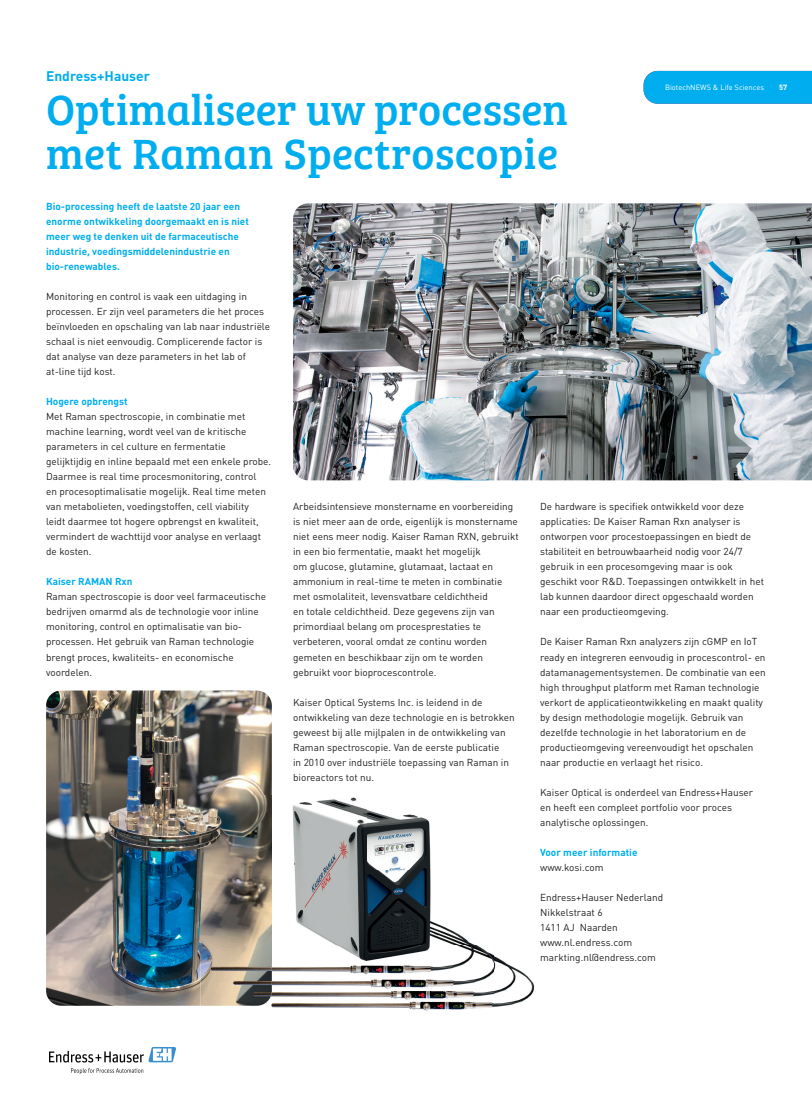
<style>
.page{position:relative;width:812px;height:1117px;background:#fff}
.page>*{position:absolute;margin:0;border:0;box-sizing:border-box;transform-origin:0 0}
.t1{font:43.75px/43.8px "Bree Serif";color:#00aeef}
.t2{font:700 13.75px "DIN Pro";color:#00aeef}
.t3{font:10px/15px "DIN Pro";color:#231f20}
.t4{font:700 10px/15px "DIN Pro";color:#00aeef}
.t5{font:7.5px "DIN Pro";color:#fff}
.t6{font:700 7.5px "DIN Pro";color:#fff}
</style>
<div class="page">
<img style="left:293px;top:203px;width:518px;height:277px">
<img style="left:46px;top:690px;width:226px;height:315px">
<img style="left:292px;top:797px;width:183px;height:148px">
<img style="left:493px;top:954px;width:42px;height:53px">
<img style="left:242px;top:945px;width:251px;height:66px">
<img style="left:200px;top:1005px;width:42px;height:1px">
<img style="left:200px;top:795px;width:72px;height:210px">
<img style="left:50px;top:1047px;width:126px;height:25px">
<div style="left:643px;top:71px;width:168px;height:33px;background:#00aeef"></div>
<h2 class="t2" style="left:46px;top:67px;width:105px">Endress+Hauser</h2>
<h1 class="t1" style="left:46px;top:86px;width:523px">Optimaliseer uw processen met Raman Spectroscopie</h1>
<p class="t4" style="left:46px;top:198px;width:204px">Bio-processing heeft de laatste 20 jaar een enorme ontwikkeling doorgemaakt en is niet meer weg te denken uit de farmaceutische industrie, voedingsmiddelenindustrie en bio-renewables.</p>
<p class="t3" style="left:46px;top:288px;width:225px">Monitoring en control is vaak een uitdaging in processen. Er zijn veel parameters die het proces beïnvloeden en opschaling van lab naar industriële schaal is niet eenvoudig. Complicerende factor is dat analyse van deze parameters in het lab of at-line tijd kost.</p>
<p class="t4" style="left:46px;top:393px;width:83px">Hogere opbrengst</p>
<p class="t3" style="left:46px;top:408px;width:227px">Met Raman spectroscopie, in combinatie met machine learning, wordt veel van de kritische parameters in cel culture en fermentatie gelijktijdig en inline bepaald met een enkele probe.<br>Daarmee is real time procesmonitoring, control<br>en procesoptimalisatie mogelijk. Real time meten van metabolieten, voedingstoffen, cell viability<br>leidt daarmee tot hogere opbrengst en kwaliteit, vermindert de wachttijd voor analyse en verlaagt de kosten.</p>
<p class="t4" style="left:46px;top:573px;width:88px">Kaiser RAMAN Rxn</p>
<p class="t3" style="left:46px;top:588px;width:221px">Raman spectroscopie is door veel farmaceutische bedrijven omarmd als de technologie voor inline monitoring, control en optimalisatie van bio&shy;processen. Het gebruik van Raman technologie brengt proces, kwaliteits- en economische voordelen.</p>
<p class="t5" style="left:665px;top:82px;width:100px">BiotechNEWS &amp; Life Sciences</p>
<p class="t6" style="left:778px;top:82px;width:10px">57</p>
<p class="t3" style="left:540px;top:498px;width:225px">De hardware is specifiek ontwikkeld voor deze applicaties: De Kaiser Raman Rxn analyser is ontworpen voor procestoepassingen en biedt de stabiliteit en betrouwbaarheid nodig voor 24/7 gebruik in een procesomgeving maar is ook geschikt voor R&amp;D. Toepassingen ontwikkelt in het lab kunnen daardoor direct opgeschaald worden naar een productieomgeving.</p>
<p class="t3" style="left:540px;top:633px;width:227px">De Kaiser Raman Rxn analyzers zijn cGMP en IoT ready en integreren eenvoudig in procescontrol- en datamanagementsystemen. De combinatie van een high throughput platform met Raman technologie verkort de applicatieontwikkeling en maakt quality by design methodologie mogelijk. Gebruik van dezelfde technologie in het laboratorium en de productieomgeving vereenvoudigt het opschalen naar productie en verlaagt het risico.</p>
<p class="t3" style="left:540px;top:783px;width:214px">Kaiser Optical is onderdeel van Endress+Hauser en heeft een compleet portfolio voor proces analytische oplossingen.</p>
<p class="t4" style="left:540px;top:843px;width:99px">Voor meer informatie</p>
<p class="t3" style="left:540px;top:858px;width:65px">www.kosi.com</p>
<p class="t3" style="left:540px;top:888px;width:124px">Endress+Hauser Nederland<br>Nikkelstraat 6<br>1411 AJ Naarden www.nl.endress.com markting.nl@endress.com</p>
<p class="t3" style="left:293px;top:498px;width:227px">Arbeidsintensieve monstername en voorbereiding is niet meer aan de orde, eigenlijk is monstername niet eens meer nodig. Kaiser Raman RXN, gebruikt in een bio fermentatie, maakt het mogelijk<br>om glucose, glutamine, glutamaat, lactaat en ammonium in real-time te meten in combinatie met osmolaliteit, levensvatbare celdichtheid<br>en totale celdichtheid. Deze gegevens zijn van primordiaal belang om procesprestaties te verbeteren, vooral omdat ze continu worden gemeten en beschikbaar zijn om te worden gebruikt voor bioprocescontrole.</p>
<p class="t3" style="left:293px;top:693px;width:223px">Kaiser Optical Systems Inc. is leidend in de ontwikkeling van deze technologie en is betrokken geweest bij alle mijlpalen in de ontwikkeling van Raman spectroscopie. Van de eerste publicatie<br>in 2010 over industriële toepassing van Raman in bioreactors tot nu.</p>
</div>
